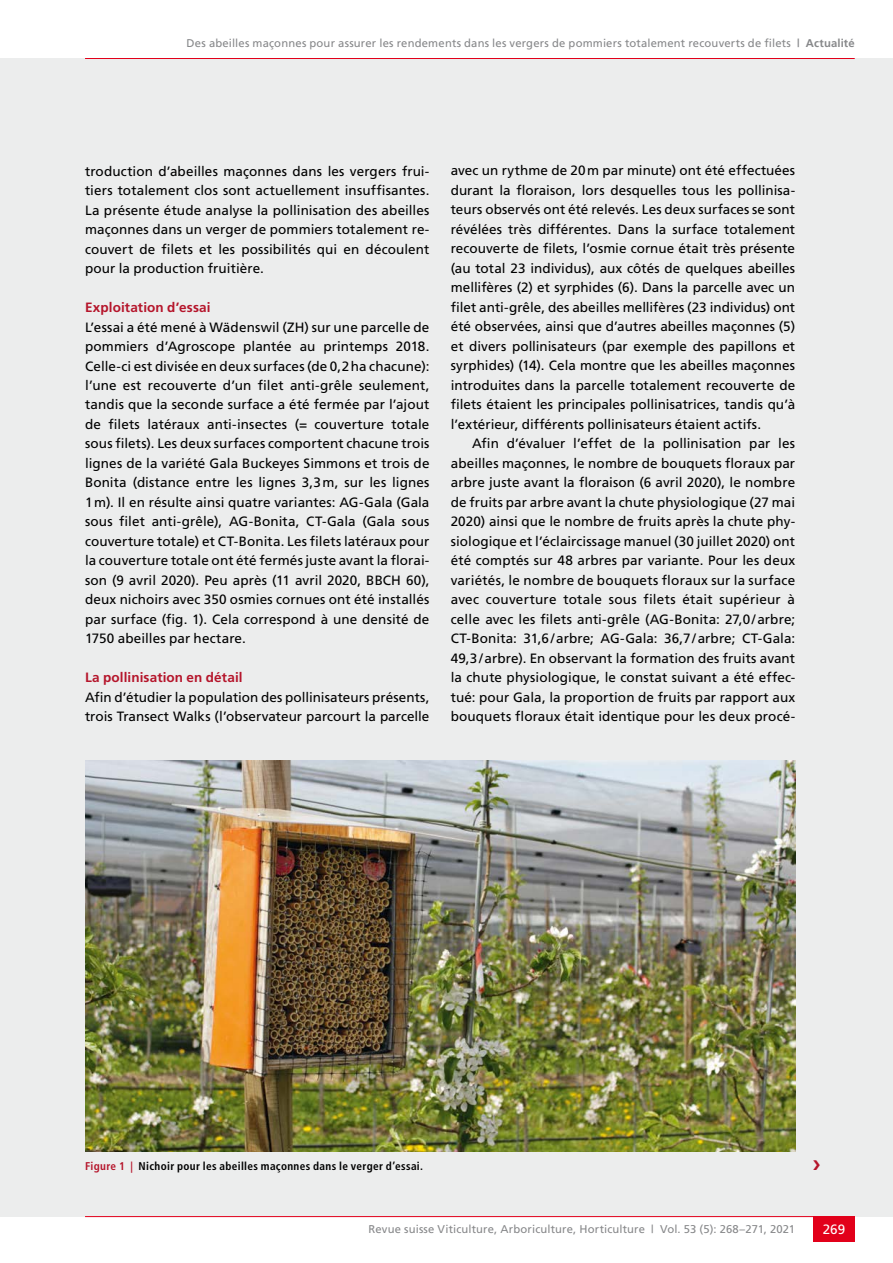
<style>
.page{position:relative;width:893px;height:1263px;background:#fff}
.page>*{position:absolute;margin:0;border:0;box-sizing:border-box;transform-origin:0 0}
.t1{font:13.5px/19.5px "Frutiger";letter-spacing:.005em;color:#000;text-align:justify}
.t2{font:700 13.5px "Frutiger";letter-spacing:.01em;color:#b5152b}
.t3{font:13.5px "Frutiger";color:#fff}
.t4{font:11.25px "Frutiger";letter-spacing:.015em;color:#87888a}
.t5{font:700 condensed 11.25px "Frutiger";letter-spacing:.03em;color:#000}
.s1{font-weight:700}
.s2{color:#b5152b}
</style>
<div class="page">
<div style="left:0;top:58px;width:893px;height:1158px;background:#eceded"></div>
<hr style="left:85px;top:1216px;width:770px;height:1px;background:#e2001a">
<div style="left:813px;top:1216px;width:42px;height:26px;background:#e2001a"></div>
<hr style="left:85px;top:58px;width:770px;height:1px;background:#e2001a">
<img style="left:85px;top:761px;width:710px;height:390px">
<p class="t4" style="left:187px;top:37px;width:670px">Des abeilles maçonnes pour assurer les rendements dans les vergers de pommiers totalement recouverts de filets <span class="s1">| Actualité</span></p>
<p class="t1" style="left:85px;top:161px;width:346px">troduction d’abeilles maçonnes dans les vergers frui&shy;tiers totalement clos sont actuellement insuffisantes.<br>La présente étude analyse la pollinisation des abeilles maçonnes dans un verger de pommiers totalement re&shy;couvert de filets et les possibilités qui en découlent pour la production fruitière.</p>
<p class="t2" style="left:85px;top:299px;width:127px">Exploitation d’essai</p>
<p class="t1" style="left:85px;top:317px;width:346px">L’essai a été mené à Wädenswil (ZH) sur une parcelle de pommiers d’Agroscope plantée au printemps 2018.<br>Celle-ci est divisée en deux surfaces (de 0,2ha chacune): l’une est recouverte d’un filet anti-grêle seulement, tandis que la seconde surface a été fermée par l’ajout de filets latéraux anti-insectes (= couverture totale sous filets). Les deux surfaces comportent chacune trois lignes de la variété Gala Buckeyes Simmons et trois de Bonita (distance entre les lignes 3,3m, sur les lignes 1m). Il en résulte ainsi quatre variantes: AG-Gala (Gala sous filet anti-grêle), AG-Bonita, CT-Gala (Gala sous couverture totale) et CT-Bonita. Les filets latéraux pour la couverture totale ont été fermés juste avant la florai&shy;son (9 avril 2020). Peu après (11 avril 2020, BBCH 60), deux nichoirs avec 350 osmies cornues ont été installés par surface (fig. 1). Cela correspond à une densité de 1750 abeilles par hectare.</p>
<p class="t2" style="left:85px;top:670px;width:159px">La pollinisation en détail</p>
<p class="t1" style="left:85px;top:687px;width:346px">Afin d’étudier la population des pollinisateurs présents, trois Transect Walks (l’observateur parcourt la parcelle</p>
<p class="t1" style="left:451px;top:161px;width:346px">avec un rythme de 20m par minute) ont été effectuées durant la floraison, lors desquelles tous les pollinisa&shy;teurs observés ont été relevés. Les deux surfaces se sont révélées très différentes. Dans la surface totalement recouverte de filets, l’osmie cornue était très présente (au total 23 individus), aux côtés de quelques abeilles mellifères (2) et syrphides (6). Dans la parcelle avec un filet anti-grêle, des abeilles mellifères (23 individus) ont été observées, ainsi que d’autres abeilles maçonnes (5) et divers pollinisateurs (par exemple des papillons et syrphides) (14). Cela montre que les abeilles maçonnes introduites dans la parcelle totalement recouverte de filets étaient les principales pollinisatrices, tandis qu’à l’extérieur, différents pollinisateurs étaient actifs.</p>
<p class="t1" style="left:451px;top:434px;width:346px;text-indent:21px">Afin d’évaluer l’effet de la pollinisation par les abeilles maçonnes, le nombre de bouquets floraux par arbre juste avant la floraison (6 avril 2020), le nombre de fruits par arbre avant la chute physiologique (27 mai 2020) ainsi que le nombre de fruits après la chute phy&shy;siologique et l’éclaircissage manuel (30 juillet 2020) ont été comptés sur 48 arbres par variante. Pour les deux variétés, le nombre de bouquets floraux sur la surface avec couverture totale sous filets était supérieur à celle avec les filets anti-grêle (AG-Bonita: 27,0/arbre; CT-Bonita: 31,6/arbre; AG-Gala: 36,7/arbre; CT-Gala:<br>49,3/arbre). En observant la formation des fruits avant la chute physiologique, le constat suivant a été effec&shy;tué: pour Gala, la proportion de fruits par rapport aux bouquets floraux était identique pour les deux procé-</p>
<p class="t5" style="left:85px;top:1160px;width:340px"><span class="s2">Figure 1 |</span> Nichoir pour les abeilles maçonnes dans le verger d’essai.</p>
<p class="t4" style="left:368px;top:1223px;width:428px">Revue suisse Viticulture, Arboriculture, Horticulture | Vol. 53 (5): 268–271, 2021</p>
<p class="t3" style="left:823px;top:1221px;width:24px">269</p>
</div>
